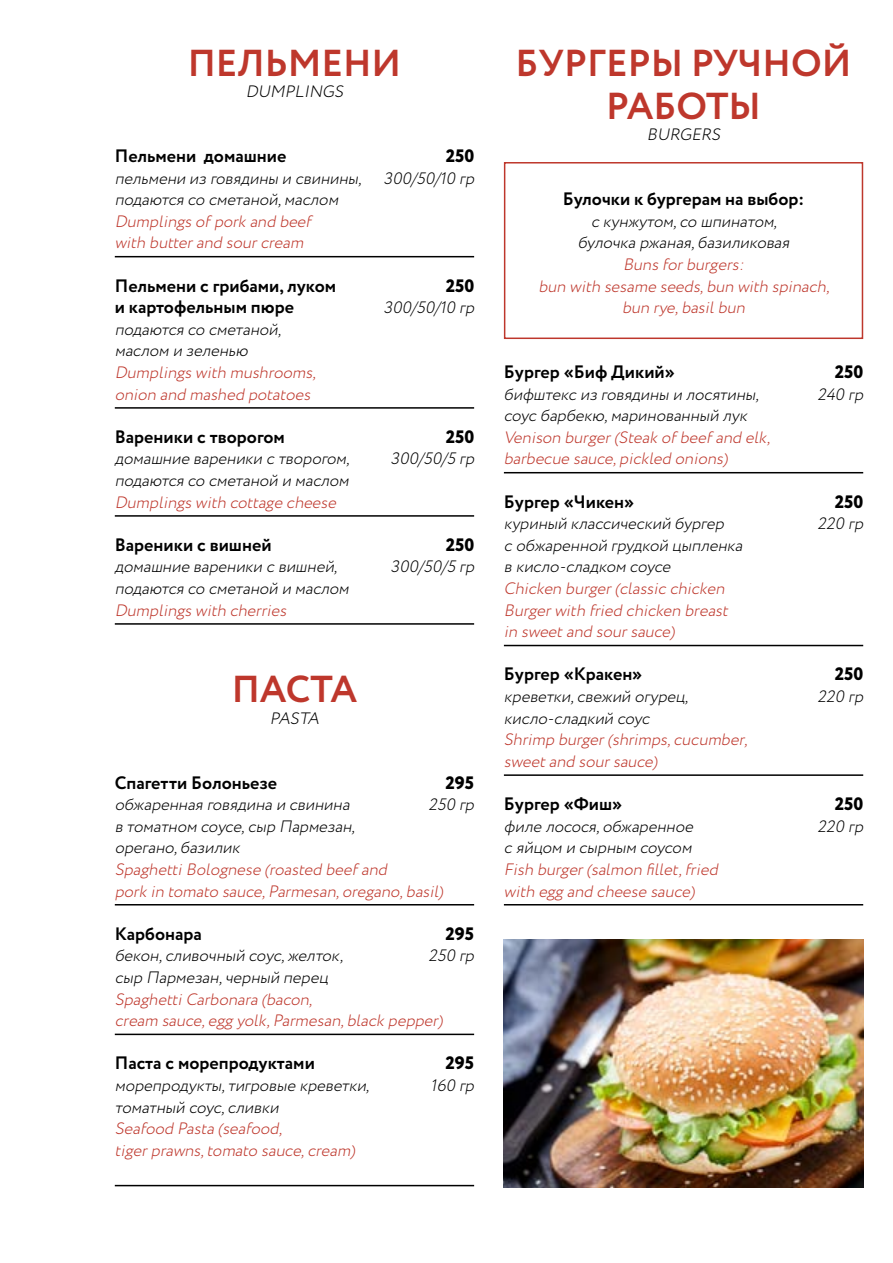
<style>
.page{position:relative;width:893px;height:1263px;background:#fff}
.page>*{position:absolute;margin:0;border:0;box-sizing:border-box;transform-origin:0 0}
.t1{font:700 37.5px/43.2px "Circe";color:#be372c;text-align:center}
.t2{font:700 18px/21.6px "Circe";color:#000}
.t3{font:800 18px "Circe";color:#000}
.t4{font:italic 300 16.5px/21.6px "Circe";color:#000}
.t5{font:italic 300 16.5px/21.6px "Circe";color:#be372c}
</style>
<div class="page">
<hr style="left:115px;top:256px;width:359px;height:1px;background:#000">
<hr style="left:115px;top:407px;width:359px;height:2px;background:#000">
<hr style="left:115px;top:515px;width:359px;height:2px;background:#000">
<hr style="left:115px;top:623px;width:359px;height:2px;background:#000">
<hr style="left:115px;top:904px;width:359px;height:1px;background:#000">
<hr style="left:115px;top:1034px;width:359px;height:1px;background:#000">
<hr style="left:115px;top:1185px;width:359px;height:1px;background:#000">
<hr style="left:504px;top:472px;width:359px;height:1px;background:#000">
<hr style="left:504px;top:645px;width:359px;height:1px;background:#000">
<hr style="left:504px;top:774px;width:359px;height:2px;background:#000">
<hr style="left:504px;top:904px;width:359px;height:1px;background:#000">
<div style="left:504px;top:162px;width:359px;height:177px;border:2px solid #be372c"></div>
<img style="left:504px;top:940px;width:359px;height:247px">
<h1 class="t1" style="left:188px;top:43px;width:215px">ПЕЛЬМЕНИ</h1>
<p class="t4" style="left:246px;top:81px;width:103px">DUMPLINGS</p>
<p class="t2" style="left:115px;top:146px;width:173px">Пельмени домашние</p>
<p class="t4" style="left:115px;top:168px;width:252px">пельмени из говядины и свинины, подаются со сметаной,маслом</p>
<p class="t5" style="left:115px;top:211px;width:202px">Dumplingsofpork and beef with butterand sourcream</p>
<p class="t2" style="left:115px;top:275px;width:223px">Пельмени с грибами, луком и картофельным пюре</p>
<p class="t4" style="left:115px;top:319px;width:172px">подаются со сметаной, маслом и зеленью</p>
<p class="t5" style="left:115px;top:362px;width:206px">Dumplingswith mushrooms, onion and mashed potatoes</p>
<p class="t2" style="left:115px;top:427px;width:172px">Вареники с творогом</p>
<p class="t4" style="left:115px;top:448px;width:240px">домашние вареники с творогом, подаются со сметаной и маслом</p>
<p class="t5" style="left:115px;top:492px;width:227px">Dumplingswith cottage cheese</p>
<p class="t2" style="left:115px;top:535px;width:158px">Вареники с вишней</p>
<p class="t4" style="left:115px;top:556px;width:240px">домашние вареники с вишней, подаются со сметаной и маслом</p>
<p class="t5" style="left:115px;top:600px;width:177px">Dumplingswith cherries</p>
<h1 class="t1" style="left:232px;top:669px;width:127px">ПАСТА</h1>
<p class="t4" style="left:270px;top:708px;width:55px">PASTA</p>
<p class="t3" style="left:446px;top:144px;width:30px">250</p>
<p class="t4" style="left:384px;top:168px;width:96px">300/50/10 гр</p>
<p class="t3" style="left:446px;top:273px;width:30px">250</p>
<p class="t4" style="left:384px;top:297px;width:96px">300/50/10 гр</p>
<p class="t3" style="left:446px;top:424px;width:30px">250</p>
<p class="t4" style="left:391px;top:448px;width:89px">300/50/5 гр</p>
<p class="t3" style="left:446px;top:532px;width:30px">250</p>
<p class="t4" style="left:391px;top:556px;width:89px">300/50/5 гр</p>
<p class="t3" style="left:445px;top:770px;width:30px">295</p>
<p class="t4" style="left:429px;top:794px;width:51px">250 гр</p>
<p class="t2" style="left:115px;top:772px;width:164px">Спагетти Болоньезе</p>
<p class="t4" style="left:115px;top:794px;width:246px">обжаренная говядина и свинина в томатном соусе,сыр Пармезан, орегано,базилик</p>
<p class="t5" style="left:115px;top:859px;width:334px">SpaghettiBolognese (roasted beefand<br>pork in tomato sauce,Parmesan,oregano,basil)</p>
<p class="t2" style="left:115px;top:923px;width:89px">Карбонара</p>
<p class="t4" style="left:115px;top:945px;width:234px">бекон,сливочный соус,желток, сыр Пармезан,черный перец</p>
<p class="t5" style="left:115px;top:988px;width:333px">SpaghettiCarbonara (bacon,<br>cream sauce,egg yolk,Parmesan,black pepper)</p>
<p class="t2" style="left:115px;top:1053px;width:202px">Паста с морепродуктами</p>
<p class="t4" style="left:115px;top:1075px;width:260px">морепродукты,тигровые креветки, томатный соус,сливки</p>
<p class="t5" style="left:115px;top:1118px;width:246px">Seafood Pasta (seafood, tigerprawns,tomato sauce,cream)</p>
<p class="t3" style="left:445px;top:921px;width:30px">295</p>
<p class="t4" style="left:429px;top:945px;width:51px">250 гр</p>
<p class="t3" style="left:445px;top:1051px;width:30px">295</p>
<p class="t4" style="left:431px;top:1075px;width:49px">160 гр</p>
<h1 class="t1" style="left:516px;top:43px;width:337px">БУРГЕРЫ РУЧНОЙ<br>РАБОТЫ</h1>
<p class="t4" style="left:647px;top:124px;width:79px">BURGERS</p>
<p class="t2" style="left:563px;top:189px;width:243px">Булочки к бургерам на выбор:</p>
<p class="t4" style="left:578px;top:211px;width:217px;text-align:center">с кунжутом,со шпинатом, булочка ржаная,базиликовая</p>
<p class="t5" style="left:539px;top:254px;width:296px;text-align:center">Bunsforburgers:<br>bun with sesame seeds,bun with spinach, bun rye,basilbun</p>
<p class="t2" style="left:504px;top:362px;width:172px">Бургер «Биф Дикий»</p>
<p class="t4" style="left:504px;top:384px;width:260px">бифштекс из говядины и лосятины, соус барбекю,маринованный лук</p>
<p class="t5" style="left:504px;top:427px;width:272px">Venison burger(Steak ofbeefand elk, barbecue sauce,pickled onions)</p>
<p class="t2" style="left:504px;top:491px;width:132px">Бургер «Чикен»</p>
<p class="t4" style="left:504px;top:513px;width:244px">куриный классический бургер<br>с обжаренной грудкой цыпленка в кисло-сладком соусе</p>
<p class="t5" style="left:504px;top:578px;width:229px">Chicken burger(classic chicken<br>Burgerwith fried chicken breast in sweetand soursauce)</p>
<p class="t2" style="left:504px;top:664px;width:140px">Бургер «Кракен»</p>
<p class="t4" style="left:504px;top:686px;width:190px">креветки,свежий огурец, кисло-сладкий соус</p>
<p class="t5" style="left:504px;top:729px;width:249px">Shrimp burger(shrimps,cucumber, sweetand soursauce)</p>
<p class="t2" style="left:504px;top:794px;width:120px">Бургер «Фиш»</p>
<p class="t4" style="left:504px;top:816px;width:195px">филе лосося,обжаренное с яйцом и сырным соусом</p>
<p class="t5" style="left:504px;top:859px;width:219px">Fish burger(salmon fillet,fried with egg and cheese sauce)</p>
<p class="t3" style="left:835px;top:360px;width:30px">250</p>
<p class="t4" style="left:817px;top:384px;width:51px">240 гр</p>
<p class="t3" style="left:835px;top:489px;width:30px">250</p>
<p class="t4" style="left:817px;top:513px;width:51px">220 гр</p>
<p class="t3" style="left:835px;top:662px;width:30px">250</p>
<p class="t4" style="left:817px;top:686px;width:51px">220 гр</p>
<p class="t3" style="left:835px;top:792px;width:30px">250</p>
<p class="t4" style="left:817px;top:816px;width:51px">220 гр</p>
</div>
